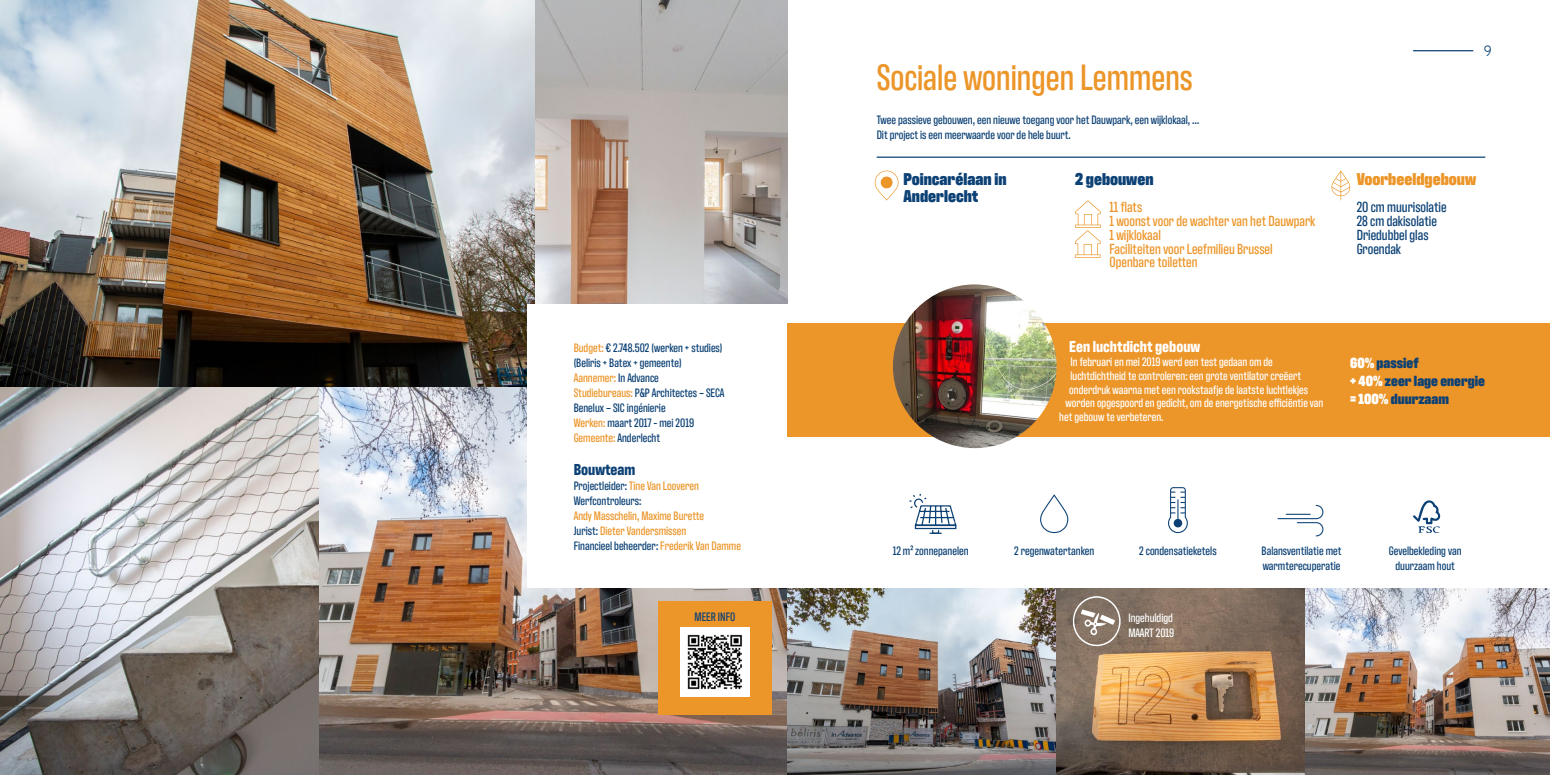
<style>
.page{position:relative;width:1550px;height:775px;background:#fff}
.page>*{position:absolute;margin:0;border:0;box-sizing:border-box;transform-origin:0 0}
.t1{font:500 37.5px "Antarctican Headline";color:#ec9528}
.t2{font:900 17.5px "Antarctican Headline";color:#0c4175}
.t3{font:900 17.5px "Antarctican Headline";color:#ec9528}
.t4{font:700 16.25px "Antarctican Headline";color:#fff}
.t5{font:700 16.25px "Antarctican Headline";color:#0c4175}
.t6{font:500 15px/13.8px "Antarctican Headline";color:#ec9528}
.t7{font:500 15px/13.8px "Antarctican Headline";color:#0c4175}
.t8{font:900 15px/18px "Antarctican Headline";color:#0c4175}
.t9{font:15px "Aaux Next";color:#0c4175}
.t10{font:500 12.5px/15px "Antarctican Headline";color:#0c4175}
.t11{font:500 12.5px/15px "Antarctican Headline";color:#fff}
.t12{font:500 12.5px/15px "Antarctican Headline";color:#ec9528}
.s1{color:#ec9528}
.s2{color:#0c4175}
.s3{color:#fff}
</style>
<div class="page">
<hr style="left:1413px;top:50px;width:60px;height:1px;background:#0c4175">
<img style="left:0;top:0;width:787px;height:388px">
<img style="left:0;top:388px;width:788px;height:387px">
<svg style="left:1040px;top:495px;width:28px;height:38px"></svg>
<svg style="left:1168px;top:487px;width:20px;height:46px"></svg>
<svg style="left:1278px;top:505px;width:45px;height:31px"></svg>
<svg style="left:1413px;top:500px;width:28px;height:33px"></svg>
<svg style="left:909px;top:493px;width:48px;height:41px"></svg>
<img style="left:1055px;top:588px;width:495px;height:187px">
<img style="left:788px;top:588px;width:267px;height:187px">
<svg style="left:1075px;top:200px;width:26px;height:58px"></svg>
<hr style="left:877px;top:157px;width:608px;height:1px;background:#0c4175">
<svg style="left:875px;top:171px;width:23px;height:29px"></svg>
<svg style="left:1070px;top:596px;width:51px;height:52px;background:#998a7f"></svg>
<svg style="left:1332px;top:171px;width:18px;height:29px"></svg>
<div style="left:527px;top:305px;width:283px;height:283px;background:#fff"></div>
<div style="left:658px;top:601px;width:114px;height:114px;background:#ec9528"></div>
<img style="left:680px;top:628px;width:69px;height:69px">
<div style="left:788px;top:323px;width:762px;height:114px;background:#ec9528"></div>
<img style="left:893px;top:284px;width:164px;height:164px;border-radius:82px">
<p class="t10" style="left:574px;top:340px;width:152px"><span class="s1">Budget:</span> € 2.748.502 (werken + studies) (Beliris + Batex + gemeente)<br><span class="s1">Aannemer:</span> In Advance<br><span class="s1">Studiebureaus:</span> P&amp;P Architectes – SECA<br>Benelux – SIC ingénierie<br><span class="s1">Werken:</span> maart 2017 - mei 2019<br><span class="s1">Gemeente:</span> Anderlecht</p>
<h3 class="t5" style="left:574px;top:458px;width:63px">Bouwteam</h3>
<p class="t10" style="left:574px;top:478px;width:127px">Projectleider: <span class="s1">Tine Van Looveren<br></span>Werfcontroleurs:</p>
<p class="t12" style="left:574px;top:508px;width:169px">Andy Masschelin, Maxime Burette<br><span class="s2">Jurist:</span> Dieter Vandersmissen<br><span class="s2">Financieel beheerder:</span> Frederik Van Damme</p>
<p class="t10" style="left:695px;top:609px;width:42px">MEER INFO</p>
<h1 class="t1" style="left:877px;top:52px;width:318px">Sociale woningen Lemmens</h1>
<p class="t10" style="left:877px;top:111px;width:324px">Twee passieve gebouwen, een nieuwe toegang voor het Dauwpark, een wijklokaal, …<br>Dit project is een meerwaarde voor de hele buurt.</p>
<h2 class="t2" style="left:904px;top:166px;width:104px">Poincarélaan in</h2>
<h2 class="t2" style="left:1075px;top:167px;width:80px">2 gebouwen</h2>
<h2 class="t2" style="left:904px;top:183px;width:76px">Anderlecht</h2>
<p class="t6" style="left:1110px;top:199px;width:207px">11 flats<br>1 woonst voor de wachter van het Dauwpark<br>1 wijklokaal<br>Faciliteiten voor Leefmilieu Brussel<br>Openbare toiletten</p>
<p class="t9" style="left:1484px;top:41px;width:9px">9</p>
<h2 class="t3" style="left:1357px;top:167px;width:121px">Voorbeeldgebouw</h2>
<p class="t7" style="left:1357px;top:199px;width:92px">20 cm muurisolatie<br>28 cm dakisolatie<br>Driedubbel glas<br>Groendak</p>
<h3 class="t4" style="left:1069px;top:335px;width:133px">Een luchtdicht gebouw</h3>
<p class="t11" style="left:1071px;top:353px;width:204px">In februari en mei 2019 werd een test gedaan om de</p>
<p class="t11" style="left:1071px;top:367px;width:232px">luchtdichtheid te controleren: een grote ventilator creëert</p>
<p class="t11" style="left:1069px;top:381px;width:240px">onderdruk waarna met een rookstaafje de laatste luchtlekjes</p>
<p class="t11" style="left:1066px;top:395px;width:259px">worden opgespoord en gedicht, om de energetische efficiëntie van</p>
<p class="t11" style="left:1059px;top:408px;width:106px">het gebouw te verbeteren.</p>
<p class="t8" style="left:1350px;top:353px;width:136px"><span class="s3">60%</span> passief<br><span class="s3">+ 40%</span> zeer lage energie <span class="s3">= 100%</span> duurzaam</p>
<p class="t10" style="left:893px;top:542px;width:77px">12 m² zonnepanelen</p>
<p class="t10" style="left:1014px;top:542px;width:82px">2 regenwatertanken</p>
<p class="t10" style="left:1139px;top:542px;width:79px">2 condensatieketels</p>
<p class="t10" style="left:1262px;top:542px;width:81px">Balansventilatie met warmterecuperatie</p>
<p class="t10" style="left:1389px;top:542px;width:74px;text-align:center">Gevelbekleding van duurzaam hout</p>
<p class="t11" style="left:1128px;top:609px;width:48px">Ingehuldigd<br>MAART 2019</p>
</div>
